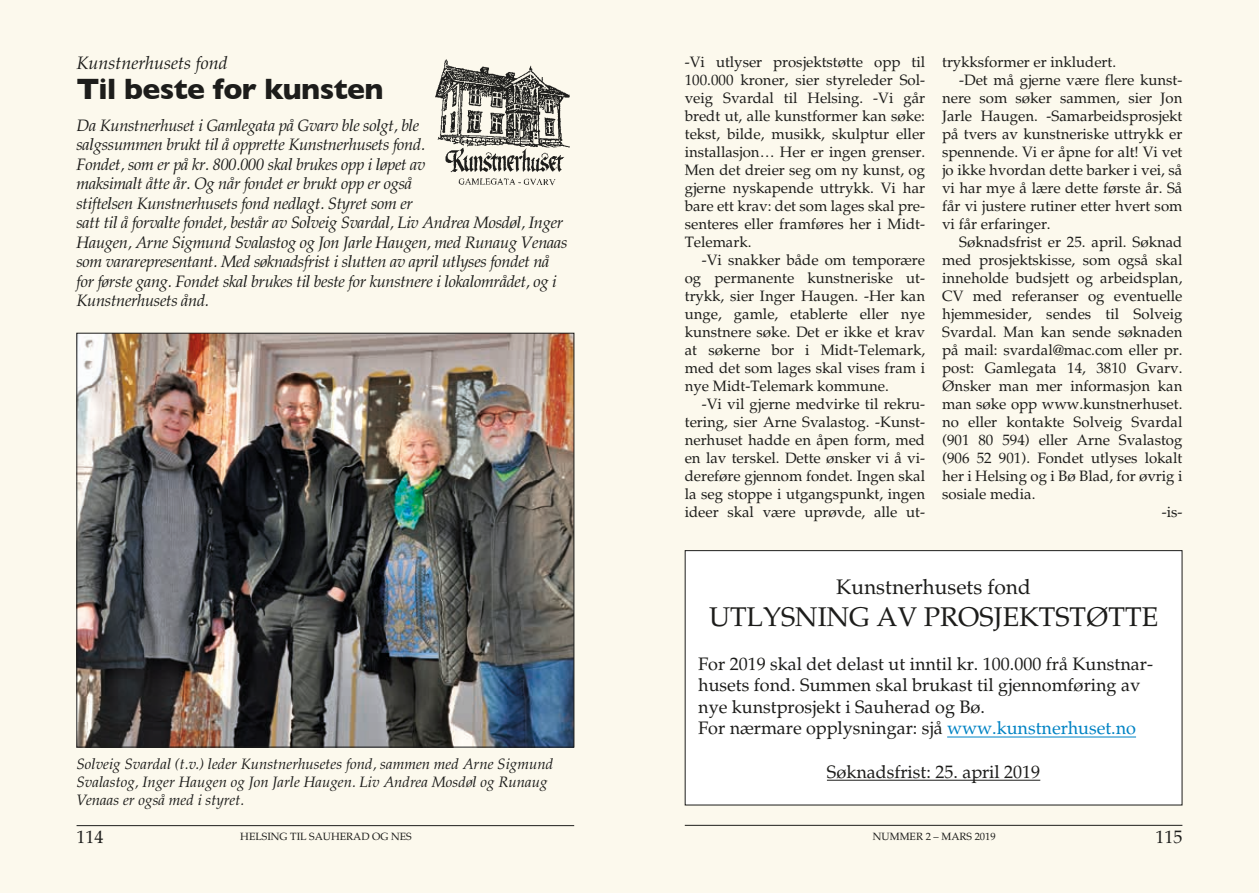
<style>
.page{position:relative;width:1259px;height:893px;background:#fcf9ed}
.page>*{position:absolute;margin:0;border:0;box-sizing:border-box;transform-origin:0 0}
.t1{font:700 30px "Gill Sans";letter-spacing:-.02em;color:#1d1d1b}
.t2{font:27px "Palatino";color:#1d1d1b}
.t3{font:21px "Palatino";color:#1d1d1b}
.t4{font:18px/21.6px "Palatino";color:#1d1d1b}
.t5{font:italic 18px "Palatino";color:#1d1d1b}
.t6{font:italic 16.5px/19.5px "Palatino";letter-spacing:-.02em;color:#1d1d1b}
.t7{font:15px/18px "Palatino";color:#1d1d1b;text-align:justify}
.t8{font:italic 15px/18px "Palatino";color:#1d1d1b}
.t9{font:10.5px "Palatino";color:#1d1d1b}
.s1{color:#0083c4}
</style>
<div class="page">
<hr style="left:77px;top:825px;width:497px;height:1px;background:#1d1d1b">
<hr style="left:685px;top:825px;width:497px;height:1px;background:#1d1d1b">
<img style="left:79px;top:335px;width:493px;height:410px">
<div style="left:685px;top:551px;width:497px;height:254px;background:#fff"></div>
<hr style="left:947px;top:737px;width:189px;height:1px;background:#0083c4">
<hr style="left:827px;top:780px;width:213px;height:1px;background:#1d1d1b">
<div style="left:685px;top:550px;width:497px;height:255px;border:1px solid #1d1d1b"></div>
<img style="left:435px;top:59px;width:135px;height:127px">
<p class="t5" style="left:77px;top:52px;width:153px">Kunstnerhusets fond</p>
<h1 class="t1" style="left:77px;top:65px;width:308px">Til beste for kunsten</h1>
<p class="t6" style="left:77px;top:115px;width:492px">Da Kunstnerhuset i Gamlegata på Gvarv ble solgt, ble<br>salgssummen brukt til å opprette Kunstnerhusets fond.<br>Fondet, som er på kr. 800.000 skal brukes opp i løpet av<br>maksimalt åtte år. Og når fondet er brukt opp er også<br>stiftelsen Kunstnerhusets fond nedlagt. Styret som er<br>satt til å forvalte fondet, består av Solveig Svardal, Liv Andrea Mosdøl, Inger Haugen, Arne Sigmund Svalastog og Jon Jarle Haugen, med Runaug Venaas som vararepresentant. Med søknadsfrist i slutten av april utlyses fondet nå for første gang. Fondet skal brukes til beste for kunstnere i lokalområdet, og i Kunstnerhusets ånd.</p>
<p class="t8" style="left:77px;top:754px;width:478px">Solveig Svardal (t.v.) leder Kunstnerhusetes fond, sammen med Arne Sigmund<br>Svalastog, Inger Haugen og Jon Jarle Haugen. Liv Andrea Mosdøl og Runaug<br>Venaas er også med i styret.</p>
<p class="t7" style="left:685px;top:53px;width:242px">-Vi utlyser prosjektstøtte opp til 100.000 kroner, sier styreleder Sol&shy;veig Svardal til Helsing. -Vi går bredt ut, alle kunstformer kan søke: tekst, bilde, musikk, skulptur eller installasjon… Her er ingen grenser.<br>Men det dreier seg om ny kunst, og gjerne nyskapende uttrykk. Vi har bare ett krav: det som lages skal pre&shy;senteres eller framføres her i Midt-Telemark.</p>
<p class="t7" style="left:685px;top:251px;width:242px;text-indent:17px">-Vi snakker både om temporære og permanente kunstneriske ut&shy;trykk, sier Inger Haugen. -Her kan unge, gamle, etablerte eller nye kunstnere søke. Det er ikke et krav at søkerne bor i Midt-Telemark, med det som lages skal vises fram i nye Midt-Telemark kommune.</p>
<p class="t7" style="left:685px;top:395px;width:242px;text-indent:17px">-Vi vil gjerne medvirke til rekru&shy;tering, sier Arne Svalastog. -Kunst&shy;nerhuset hadde en åpen form, med en lav terskel. Dette ønsker vi å vi&shy;dereføre gjennom fondet. Ingen skal la seg stoppe i utgangspunkt, ingen ideer skal være uprøvde, alle ut-</p>
<p class="t7" style="left:942px;top:53px;width:176px">trykksformer er inkludert.</p>
<p class="t7" style="left:959px;top:71px;width:225px">-Det må gjerne være flere kunst-</p>
<p class="t7" style="left:942px;top:89px;width:242px">nere som søker sammen, sier Jon</p>
<p class="t7" style="left:942px;top:107px;width:242px">Jarle Haugen. -Samarbeidsprosjekt</p>
<p class="t7" style="left:942px;top:125px;width:242px">på tvers av kunstneriske uttrykk er</p>
<p class="t7" style="left:942px;top:143px;width:242px">spennende. Vi er åpne for alt! Vi vet</p>
<p class="t7" style="left:942px;top:161px;width:242px">jo ikke hvordan dette barker i vei, så</p>
<p class="t7" style="left:942px;top:179px;width:242px">vi har mye å lære dette første år. Så</p>
<p class="t7" style="left:942px;top:197px;width:242px">får vi justere rutiner etter hvert som</p>
<p class="t7" style="left:942px;top:215px;width:110px">vi får erfaringer.</p>
<p class="t7" style="left:959px;top:233px;width:225px">Søknadsfrist er 25. april. Søknad</p>
<p class="t7" style="left:942px;top:251px;width:242px">med prosjektskisse, som også skal</p>
<p class="t7" style="left:942px;top:269px;width:242px">inneholde budsjett og arbeidsplan,</p>
<p class="t7" style="left:942px;top:287px;width:242px">CV med referanser og eventuelle</p>
<p class="t7" style="left:942px;top:305px;width:242px">hjemmesider, sendes til Solveig</p>
<p class="t7" style="left:942px;top:323px;width:242px">Svardal. Man kan sende søknaden</p>
<p class="t7" style="left:942px;top:341px;width:242px">på mail: svardal@mac.com eller pr.</p>
<p class="t7" style="left:942px;top:359px;width:242px">post: Gamlegata 14, 3810 Gvarv.</p>
<p class="t7" style="left:942px;top:377px;width:242px">Ønsker man mer informasjon kan</p>
<p class="t7" style="left:942px;top:395px;width:242px">man søke opp www.kunstnerhuset.</p>
<p class="t7" style="left:942px;top:413px;width:242px">no eller kontakte Solveig Svardal</p>
<p class="t7" style="left:942px;top:431px;width:242px">(901 80 594) eller Arne Svalastog</p>
<p class="t7" style="left:942px;top:449px;width:242px">(906 52 901). Fondet utlyses lokalt</p>
<p class="t7" style="left:942px;top:467px;width:242px">her i Helsing og i Bø Blad, for øvrig i</p>
<p class="t7" style="left:942px;top:485px;width:95px">sosiale media.</p>
<p class="t7" style="left:1161px;top:503px;width:22px">-is-</p>
<h3 class="t3" style="left:836px;top:575px;width:196px">Kunstnerhusets fond</h3>
<h2 class="t2" style="left:709px;top:601px;width:451px">UTLYSNING AV PROSJEKTSTØTTE</h2>
<p class="t4" style="left:698px;top:653px;width:456px">For 2019 skal det delast ut inntil kr. 100.000 frå Kunstnar&shy;husets fond. Summen skal brukast til gjennomføring av nye kunstprosjekt i Sauherad og Bø.<br>For nærmare opplysningar: sjå <span class="s1">www.kunstnerhuset.no</span></p>
<p class="t4" style="left:827px;top:761px;width:215px">Søknadsfrist: 25. april 2019</p>
<p class="t4" style="left:77px;top:827px;width:28px">114</p>
<p class="t9" style="left:240px;top:831px;width:173px">HELSING TIL SAUHERAD OG NES</p>
<p class="t9" style="left:873px;top:831px;width:124px">NUMMER 2 – MARS 2019</p>
<p class="t4" style="left:1155px;top:827px;width:28px">115</p>
</div>
